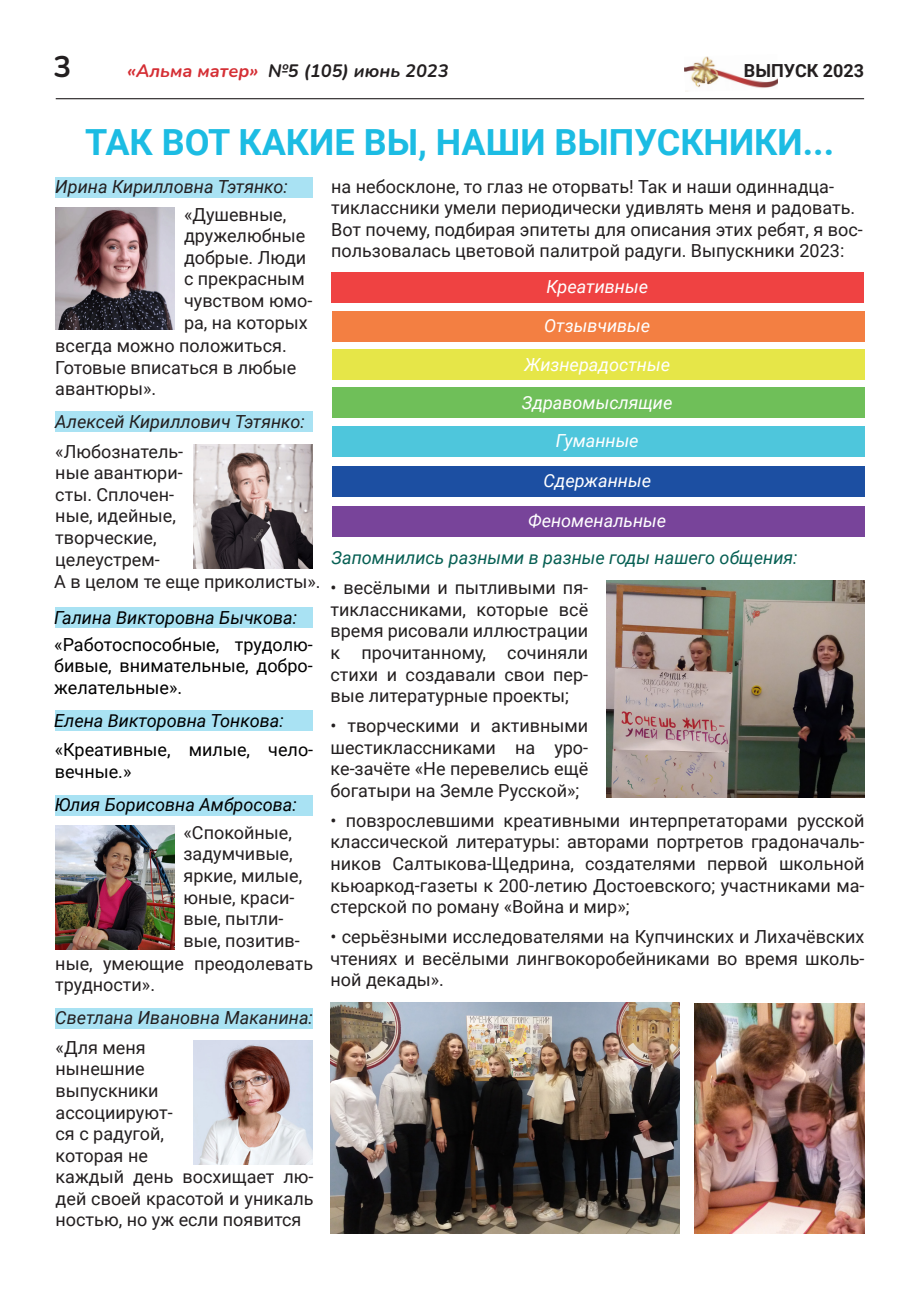
<style>
.page{position:relative;width:919px;height:1289px;background:#fff}
.page>*{position:absolute;margin:0;border:0;box-sizing:border-box;transform-origin:0 0}
.t1{font:700 36px "Roboto";color:#1cbce3}
.t2{font:700 29.7px "Nunito";color:#231f20}
.t3{font:18px/21.6px "Roboto";color:#231f20}
.t4{font:18px/21.6px "Roboto";color:#000001;text-align:justify}
.t5{font:italic 18px "Roboto";color:#fff}
.t6{font:italic 18px "Roboto";color:#231f20}
.t7{font:italic 18px "Roboto";color:#000001}
.t8{font:italic 18px "Roboto";color:#065f53}
.t9{font:italic 700 18px "Nunito";color:#231f20}
.t10{font:italic 700 18px "Nunito";color:#d52f35}
.t11{font:700 18px "Roboto";color:#231f20}
</style>
<div class="page">
<div style="left:55px;top:177px;width:258px;height:21px;background:#a9e2f3"></div>
<div style="left:55px;top:411px;width:258px;height:21px;background:#a9e2f3"></div>
<div style="left:55px;top:607px;width:258px;height:21px;background:#a9e2f3"></div>
<div style="left:55px;top:709px;width:258px;height:21px;background:#a9e2f3"></div>
<div style="left:55px;top:794px;width:258px;height:21px;background:#a9e2f3"></div>
<div style="left:55px;top:1007px;width:258px;height:21px;background:#a9e2f3"></div>
<img style="left:684px;top:56px;width:94px;height:36px">
<hr style="left:56px;top:98px;width:808px;height:1px;background:#231f20">
<img style="left:56px;top:207px;width:118px;height:122px">
<img style="left:194px;top:444px;width:119px;height:124px">
<img style="left:55px;top:825px;width:119px;height:124px">
<img style="left:194px;top:1040px;width:119px;height:124px">
<div style="left:331px;top:272px;width:532px;height:31px;background:#ef4242"></div>
<div style="left:331px;top:311px;width:533px;height:30px;background:#f37f42"></div>
<div style="left:331px;top:349px;width:533px;height:31px;background:#e6e648"></div>
<div style="left:331px;top:388px;width:533px;height:30px;background:#6ebf58"></div>
<div style="left:331px;top:426px;width:533px;height:30px;background:#4ec6dc"></div>
<div style="left:331px;top:466px;width:533px;height:30px;background:#1c4fa2"></div>
<div style="left:331px;top:506px;width:533px;height:30px;background:#78449a"></div>
<img style="left:330px;top:1002px;width:349px;height:231px">
<img style="left:606px;top:580px;width:258px;height:217px">
<img style="left:694px;top:1003px;width:170px;height:230px">
<p class="t2" style="left:54px;top:46px;width:19px">3</p>
<p class="t10" style="left:127px;top:58px;width:133px">«Альма матер»</p>
<p class="t9" style="left:268px;top:58px;width:182px">№5 (105) июнь 2023</p>
<p class="t11" style="left:743px;top:58px;width:122px">ВЫПУСК 2023</p>
<p class="t1" style="left:85px;top:117px;width:750px">ТАК ВОТ КАКИЕ ВЫ, НАШИ ВЫПУСКНИКИ...</p>
<p class="t6" style="left:55px;top:173px;width:234px">Ирина Кирилловна Тэтянко:</p>
<p class="t3" style="left:331px;top:175px;width:533px">на небосклоне, то глаз не оторвать! Так и наши одиннадца&shy;тиклассники умели периодически удивлять меня и радовать.<br>Вот почему, подбирая эпитеты для описания этих ребят, я вос&shy;пользовалась цветовой палитрой радуги. Выпускники 2023:</p>
<p class="t3" style="left:184px;top:203px;width:130px">«Душевные, дружелюбные добрые. Люди с прекрасным чувством юмо&shy;ра, на которых</p>
<p class="t3" style="left:55px;top:334px;width:242px">всегда можно положиться.<br>Готовые вписаться в любые авантюры».</p>
<p class="t6" style="left:55px;top:409px;width:251px">Алексей Кириллович Тэтянко:</p>
<p class="t3" style="left:55px;top:440px;width:129px">«Любознатель&shy;ные авантюри&shy;сты. Сплочен&shy;ные, идейные, творческие, целеустрем-</p>
<p class="t3" style="left:54px;top:570px;width:268px">А в целом те еще приколисты».</p>
<p class="t7" style="left:54px;top:604px;width:244px">Галина Викторовна Бычкова:</p>
<p class="t4" style="left:54px;top:633px;width:260px">«Работоспособные, трудолю&shy;бивые, внимательные, добро&shy;желательные».</p>
<p class="t7" style="left:54px;top:708px;width:231px">Елена Викторовна Тонкова:</p>
<p class="t4" style="left:55px;top:738px;width:260px">«Креативные, милые, чело&shy;вечные.»</p>
<p class="t7" style="left:55px;top:792px;width:243px">Юлия Борисовна Амбросова:</p>
<p class="t3" style="left:183px;top:821px;width:120px">«Спокойные, задумчивые, яркие, милые, юные, краси&shy;вые, пытли&shy;вые, позитив-</p>
<p class="t3" style="left:55px;top:951px;width:259px">ные, умеющие преодолевать трудности».</p>
<p class="t6" style="left:55px;top:1005px;width:259px">Светлана Ивановна Маканина:</p>
<p class="t3" style="left:56px;top:1035px;width:119px">«Для меня нынешние выпускники ассоциируют&shy;ся с радугой,</p>
<p class="t3" style="left:56px;top:1143px;width:94px">которая не</p>
<p class="t3" style="left:56px;top:1165px;width:259px;text-align:justify">каждый день восхищает лю&shy;дей своей красотой и уникаль ностью, но уж если появится</p>
<p class="t5" style="left:546px;top:274px;width:103px">Креативные</p>
<p class="t5" style="left:544px;top:313px;width:108px">Отзывчивые</p>
<p class="t5" style="left:524px;top:351px;width:147px">Жизнерадостные</p>
<p class="t5" style="left:522px;top:389px;width:152px">Здравомыслящие</p>
<p class="t5" style="left:555px;top:428px;width:84px">Гуманные</p>
<p class="t5" style="left:543px;top:467px;width:109px">Сдержанные</p>
<p class="t5" style="left:528px;top:508px;width:140px">Феноменальные</p>
<p class="t8" style="left:331px;top:545px;width:467px">Запомнились разными в разные годы нашего общения:</p>
<p class="t3" style="left:330px;top:576px;width:259px;text-align:justify">• весёлыми и пытливыми пя&shy;тиклассниками, которые всё время рисовали иллюстрации к прочитанному, сочиняли стихи и создавали свои пер&shy;вые литературные проекты;</p>
<p class="t3" style="left:330px;top:714px;width:259px;text-align:justify">• творческими и активными шестиклассниками на уро&shy;ке-зачёте «Не перевелись ещё богатыри на Земле Русской»;</p>
<p class="t3" style="left:330px;top:808px;width:535px;text-align:justify">• повзрослевшими креативными интерпретаторами русской классической литературы: авторами портретов градоначаль&shy;ников Салтыкова-Щедрина, создателями первой школьной кьюаркод-газеты к 200-летию Достоевского; участниками ма&shy;стерской по роману «Война и мир»;</p>
<p class="t3" style="left:330px;top:925px;width:535px;text-align:justify">• серьёзными исследователями на Купчинских и Лихачёвских чтениях и весёлыми лингвокоробейниками во время школь&shy;ной декады».</p>
</div>
